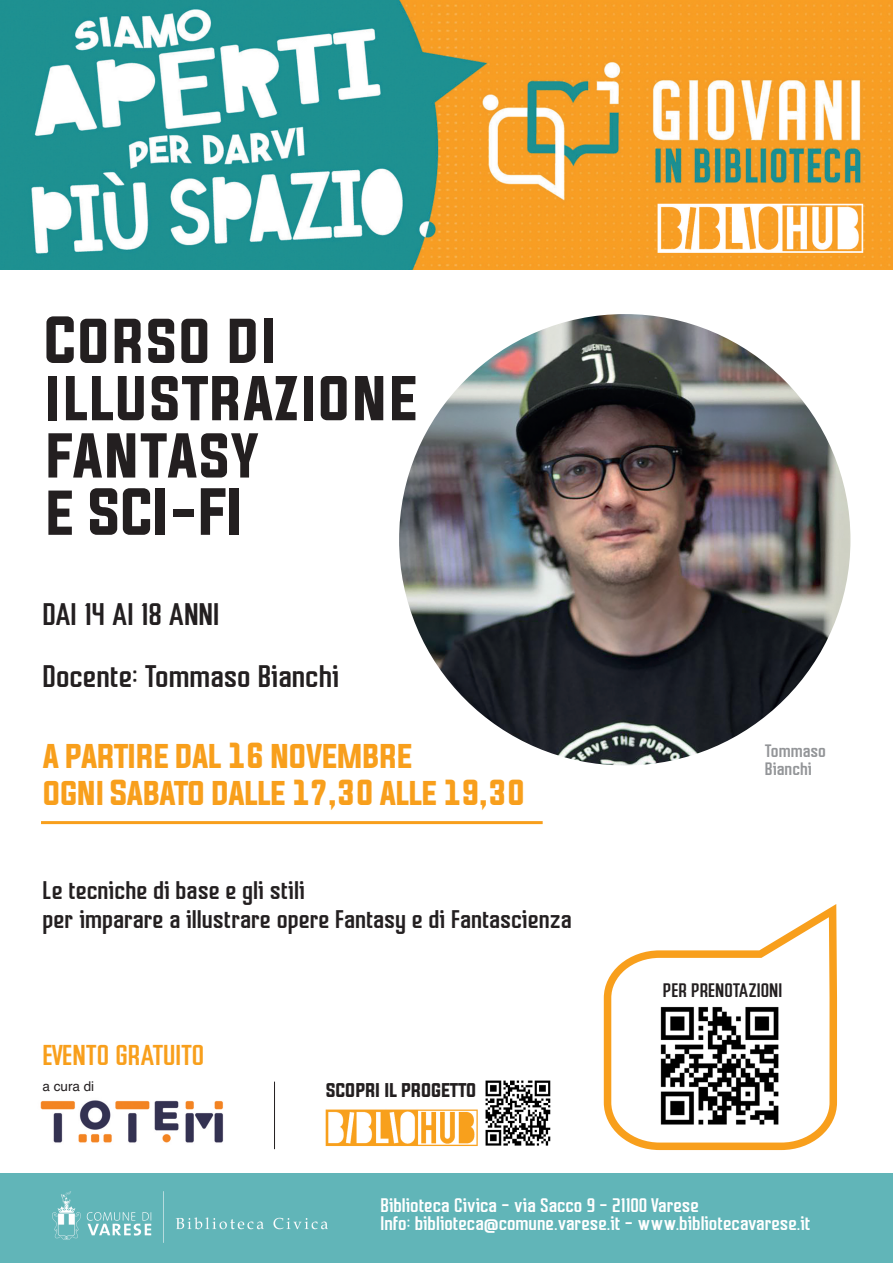
<style>
.page{position:relative;width:893px;height:1263px;background:#fff}
.page>*{position:absolute;margin:0;border:0;box-sizing:border-box;transform-origin:0 0}
.t1{font:56.4px/57.3px "Evogria";color:#231f20}
.t2{font:31.2px/62.4px "Mudhead";color:#231f20}
.t3{font:30.6px/36.8px "Evogria";letter-spacing:-.04em;color:#f89f1c}
.t4{font:28.8px "Mudhead";color:#f89f1c}
.t5{font:25.5px/28.5px "Mudhead";color:#231f20}
.t6{font:19.65px/18px "Mudhead";color:#fff}
.t7{font:19.5px "Mudhead";color:#231f20}
.t8{font:18px/18px "Mudhead";color:#939598}
.t9{font:16.8px "Evogria";color:#231f20}
.t10{font:13.5px "Helvetica";color:#231f20}
</style>
<div class="page">
<div style="left:0;top:1174px;width:893px;height:89px;background:#61b5b8"></div>
<img style="left:0;top:0;width:893px;height:270px">
<img style="left:654px;top:199px;width:210px;height:57px">
<img style="left:485px;top:1080px;width:66px;height:66px">
<img style="left:53px;top:1192px;width:275px;height:50px">
<hr style="left:41px;top:821px;width:502px;height:3px;background:#f89f1c">
<img style="left:325px;top:1109px;width:153px;height:37px">
<hr style="left:274px;top:1082px;width:1px;height:67px;background:#231f20">
<svg style="left:604px;top:904px;width:233px;height:246px"></svg>
<div style="left:644px;top:1003px;width:152px;height:124px;background:#fff"></div>
<img style="left:660px;top:1006px;width:119px;height:119px">
<img style="left:399px;top:314px;width:451px;height:451px;border-radius:50%">
<img style="left:40px;top:1100px;width:184px;height:43px">
<h1 class="t1" style="left:45px;top:315px;width:375px">CORSO DI<br>ILLUSTRAZIONE<br>FANTASY<br>E SCI-FI</h1>
<h2 class="t2" style="left:43px;top:584px;width:298px">DAI 14 AI 18 ANNI<br>Docente: Tommaso Bianchi</h2>
<h3 class="t3" style="left:43px;top:739px;width:485px">A PARTIRE DAL 16 NOVEMBRE<br>OGNI SABATO DALLE 17,30 ALLE 19,30</h3>
<p class="t5" style="left:43px;top:877px;width:531px">Le tecniche di base e gli stili<br>per imparare a illustrare opere Fantasy e di Fantascienza</p>
<h3 class="t4" style="left:43px;top:1039px;width:163px">EVENTO GRATUITO</h3>
<p class="t10" style="left:43px;top:1078px;width:53px">a cura di</p>
<p class="t9" style="left:326px;top:1082px;width:152px">SCOPRI IL PROGETTO</p>
<p class="t8" style="left:765px;top:742px;width:63px">Tommaso<br>Bianchi</p>
<p class="t7" style="left:663px;top:980px;width:121px">PER PRENOTAZIONI</p>
<p class="t6" style="left:381px;top:1197px;width:432px">Biblioteca Civica - via Sacco 9 - 21100 Varese<br>Info: biblioteca@comune.varese.it - www.bibliotecavarese.it</p>
</div>
